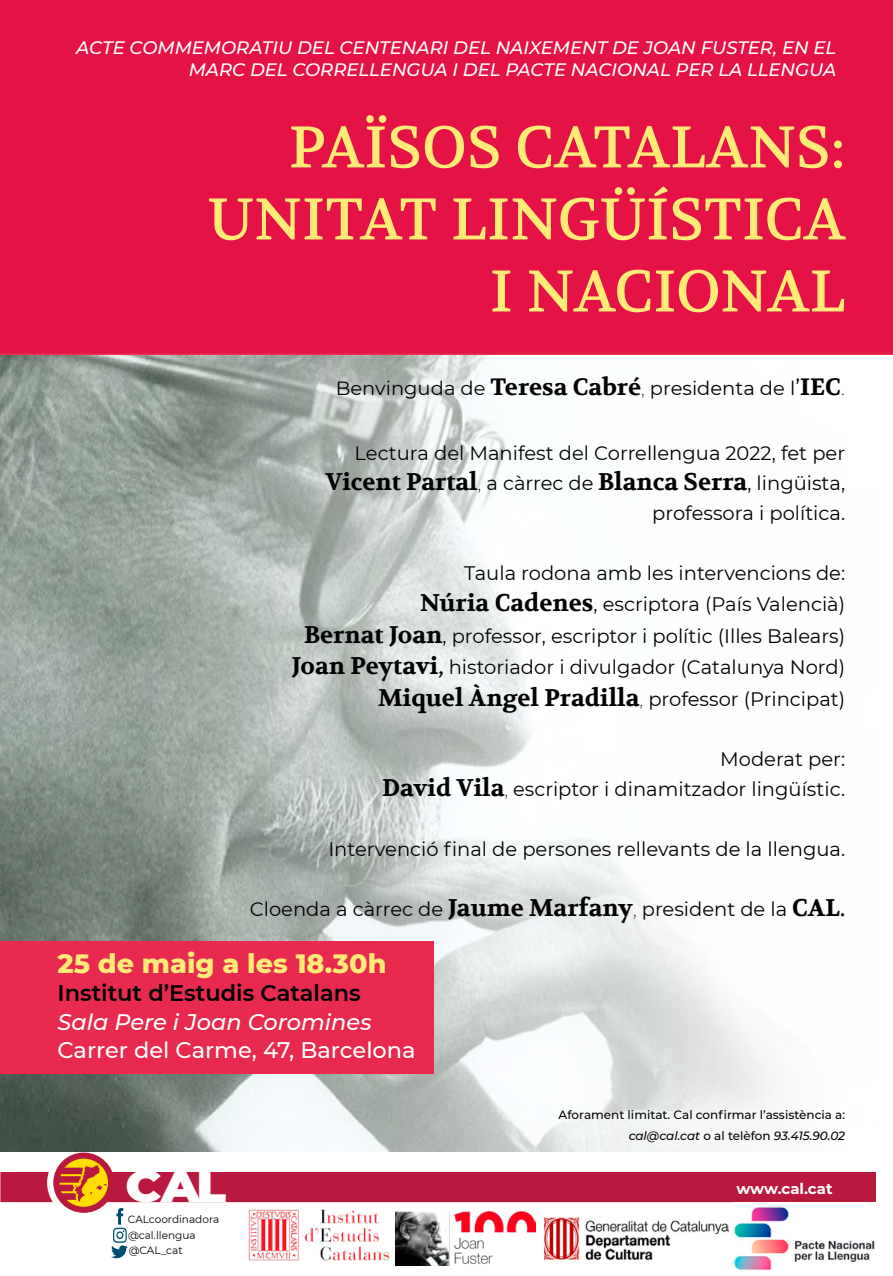
<style>
.page{position:relative;width:893px;height:1276px;background:#fff}
.page>*{position:absolute;margin:0;border:0;box-sizing:border-box;transform-origin:0 0}
.t1{font:58.5px/72px "Volkhov";color:#ffeb75;text-align:right}
.t2{font:900 43.35px "Montserrat";color:#fff;scale:1.11 1}
.t3{font:800 27px "Montserrat";color:#ffeb75}
.t4{font:700 24px "Volkhov";color:#020203}
.t5{font:500 22.5px "Montserrat";color:#fff}
.t6{font:600 22.5px "Montserrat";color:#000}
.t7{font:italic 500 22.5px "Montserrat";color:#fff}
.t8{font:19.5px/31.5px "Montserrat";color:#020203;text-align:right}
.t9{font:19.05px "Montserrat";color:#020203}
.t10{font:italic 500 18px/21.6px "Montserrat";color:#fff;text-align:right}
.t11{font:700 15px "Montserrat";color:#fff}
.t12{font:500 12px/21px "Montserrat";color:#020203;text-align:right}
.t13{font:10.5px/15.6px "Montserrat";color:#000}
.s1{font-family:"Volkhov";font-weight:700;font-size:23.55px}
.s2{font-weight:200}
.s3{font-size:22.05px}
.s4{font-weight:200;font-size:22.05px}
.s5{font-family:"Montserrat";font-weight:200;font-size:19.5px}
.s6{font-family:"Montserrat";font-weight:400;font-size:19.5px}
.s7{font-family:"Volkhov";font-weight:700;font-size:24px}
.s8{font-family:"Volkhov";font-size:22.5px}
.s9{font-style:italic}
</style>
<div class="page">
<img style="left:0;top:355px;width:778px;height:796px">
<div style="left:0;top:941px;width:434px;height:132px;background:#e72a4d"></div>
<div style="left:0;top:0;width:893px;height:355px;background:#e51245"></div>
<svg style="left:53px;top:1152px;width:61px;height:60px"></svg>
<div style="left:59px;top:1158px;width:49px;height:48px;background:#fd0;border-radius:50%"></div>
<svg style="left:0;top:1172px;width:53px;height:30px;background:#bf2e50"></svg>
<svg style="left:59px;top:1165px;width:817px;height:37px"></svg>
<img style="left:248px;top:1209px;width:141px;height:52px">
<img style="left:396px;top:1211px;width:140px;height:55px">
<img style="left:544px;top:1217px;width:185px;height:42px">
<img style="left:734px;top:1206px;width:141px;height:65px">
<svg style="left:111px;top:1208px;width:17px;height:50px"></svg>
<p class="t10" style="left:76px;top:36px;width:761px">ACTE COMMEMORATIU DEL CENTENARI DEL NAIXEMENT DE JOAN FUSTER, EN EL<br>MARC DEL CORRELLENGUA I DEL PACTE NACIONAL PER LA LLENGUA</p>
<h1 class="t1" style="left:208px;top:112px;width:639px">PAÏSOS CATALANS:<br>UNITAT LINGÜÍSTICA<br>I NACIONAL</h1>
<p class="t9" style="left:336px;top:375px;width:511px">Benvinguda de <span class="s1">Teresa Cabré</span><span class="s2">,</span> presidenta de l<span class="s3">’</span><span class="s1">IEC</span><span class="s4">.</span></p>
<p class="t8" style="left:355px;top:436px;width:492px">Lectura del Manifest del Correllengua 2022, fet per</p>
<p class="t4" style="left:325px;top:467px;width:521px">Vicent Partal<span class="s5">,</span> <span class="s6">a càrrec de</span> Blanca Serra<span class="s6">, lingüista,</span></p>
<p class="t8" style="left:652px;top:496px;width:194px">professora i política.</p>
<p class="t8" style="left:292px;top:556px;width:555px">Taula rodona amb les intervencions de:<br><span class="s7">Núria Cadenes</span>, escriptora (País Valencià)<br><span class="s7">Bernat Joan</span>, professor, escriptor i polític (Illes Balears)<br><span class="s7">Joan Peytavi</span><span class="s8">,</span> historiador i divulgador (Catalunya Nord)<br><span class="s7">Miquel Àngel Pradilla</span><span class="s2">,</span> professor (Principat)</p>
<p class="t8" style="left:382px;top:743px;width:464px;line-height:30px">Moderat per:<br><span class="s7">David Vila</span><span class="s2">,</span> escriptor i dinamitzador lingüístic.</p>
<p class="t8" style="left:328px;top:832px;width:518px">Intervenció final de persones rellevants de la llengua.</p>
<p class="t8" style="left:250px;top:892px;width:597px">Cloenda a càrrec de <span class="s7">Jaume Marfany</span><span class="s2">,</span> president de la <span class="s7">CAL</span><span class="s8">.</span></p>
<h3 class="t3" style="left:58px;top:943px;width:330px">25 de maig a les 18.30h</h3>
<p class="t6" style="left:58px;top:977px;width:305px">Institut d’Estudis Catalans</p>
<p class="t7" style="left:58px;top:1006px;width:316px">Sala Pere i Joan Coromines</p>
<p class="t5" style="left:58px;top:1034px;width:360px">Carrer del Carme, 47, Barcelona</p>
<p class="t12" style="left:559px;top:1103px;width:288px">Aforament limitat. Cal confirmar l’assistència a: <span class="s9">cal@cal.cat</span> o al telèfon <span class="s9">93.415.90.02</span></p>
<h2 class="t2" style="left:125px;top:1154px;width:93px">CAL</h2>
<p class="t11" style="left:736px;top:1177px;width:98px">www.cal.cat</p>
<p class="t13" style="left:128px;top:1211px;width:93px">CALcoordinadora @cal.llengua @CAL_cat</p>
</div>
